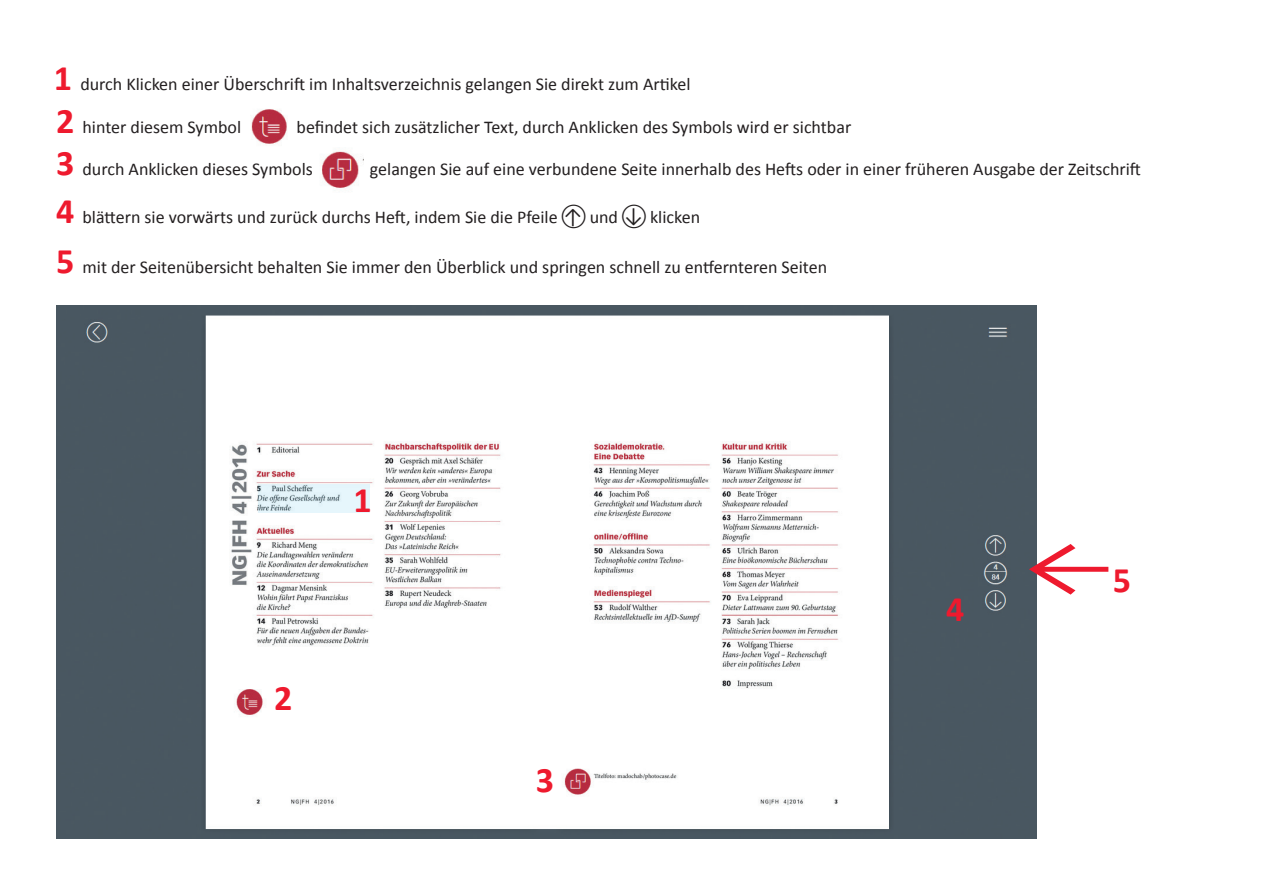
<style>
.page{position:relative;width:1263px;height:893px;background:#fff}
.page>*{position:absolute;margin:0;border:0;box-sizing:border-box;transform-origin:0 0}
.t1{font:90px "Minion Pro";color:#ee1a2e;scale:1.5 1}
.t2{font:700 36px "Calibri";color:#ee1a2e}
.t3{font:21px "Calibri";color:#231f20}
.t4{font:18px "Calibri";color:#231f20}
.s1{font-weight:700;font-size:36px;color:#ee1a2e}
.s2{font-size:24px}
</style>
<div class="page">
<img style="left:56px;top:306px;width:980px;height:533px">
<svg style="left:258px;top:485px;width:111px;height:28px;background:#d3e4ea"></svg>
<img style="left:251px;top:109px;width:36px;height:35px">
<img style="left:322px;top:151px;width:41px;height:37px">
<p class="t4" style="left:54px;top:73px;width:638px"><span class="s1">1</span> durch Klicken einer Überschrift im Inhaltsverzeichnis gelangen Sie direkt zum Artikel</p>
<p class="t4" style="left:56px;top:116px;width:187px"><span class="s1">2</span> hinter diesem Symbol</p>
<p class="t4" style="left:297px;top:116px;width:556px">befindet sich zusätzlicher Text, durch Anklicken des Symbols wird er sichtbar</p>
<p class="t4" style="left:56px;top:158px;width:258px"><span class="s1">3</span> durch Anklicken dieses Symbols</p>
<p class="t4" style="left:370px;top:158px;width:773px">gelangen Sie auf eine verbundene Seite innerhalb des Hefts oder in einer früheren Ausgabe der Zeitschrift</p>
<p class="t4" style="left:56px;top:205px;width:645px"><span class="s1">4</span> blättern sie vorwärts und zurück durchs Heft, indem Sie die Pfeile <span class="s2">⃝</span> und <span class="s2">⃝</span> klicken</p>
<p class="t3" style="left:563px;top:203px;width:21px">↑</p>
<p class="t3" style="left:624px;top:203px;width:21px">↓</p>
<p class="t4" style="left:56px;top:256px;width:772px"><span class="s1">5</span> mit der Seitenübersicht behalten Sie immer den Überblick und springen schnell zu entfernteren Seiten</p>
<h2 class="t2" style="left:353px;top:477px;width:20px">1</h2>
<h2 class="t2" style="left:274px;top:674px;width:20px">2</h2>
<h2 class="t2" style="left:536px;top:757px;width:20px">3</h2>
<h2 class="t2" style="left:946px;top:586px;width:20px">4</h2>
<h1 class="t1" style="left:1025px;top:503px;width:60px">←</h1>
<h2 class="t2" style="left:1113px;top:557px;width:20px">5</h2>
</div>
